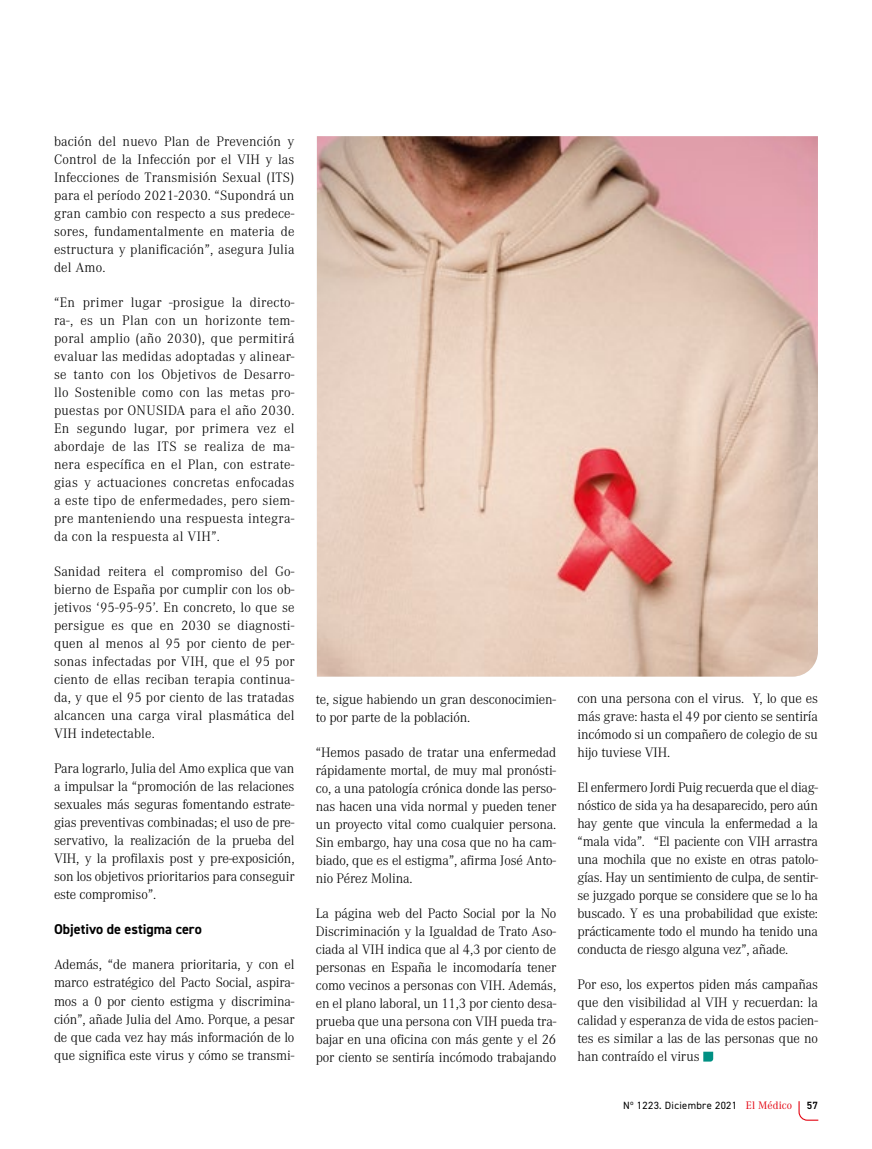
<style>
.page{position:relative;width:872px;height:1149px;background:#fff}
.page>*{position:absolute;margin:0;border:0;box-sizing:border-box;transform-origin:0 0}
.t1{font:300 14.25px/18px "Corporate A Pro";letter-spacing:-.01em;color:#000;text-align:justify}
.t2{font:700 14.25px "DIN2014";color:#000}
.t3{font:10.5px "DIN2014";letter-spacing:.03em;color:#000}
.t4{font:600 10.5px "DIN2014";color:#000}
.s1{font-family:"Corporate A";font-size:11.25px;color:#e30613}
</style>
<div class="page">
<svg style="left:798px;top:1101px;width:21px;height:19px"></svg>
<svg style="left:703px;top:1051px;width:10px;height:10px"></svg>
<img style="left:317px;top:136px;width:501px;height:540px">
<p class="t1" style="left:54px;top:131px;width:242px">bación del nuevo Plan de Prevención y Control de la Infección por el VIH y las Infecciones de Transmisión Sexual (ITS) para el período 2021-2030. “Supondrá un gran cambio con respecto a sus predece&shy;sores, fundamentalmente en materia de estructura y planificación”, asegura Julia del Amo.</p>
<p class="t1" style="left:54px;top:292px;width:242px">“En primer lugar -prosigue la directo&shy;ra-, es un Plan con un horizonte tem&shy;poral amplio (año 2030), que permitirá evaluar las medidas adoptadas y alinear&shy;se tanto con los Objetivos de Desarro&shy;llo Sostenible como con las metas pro&shy;puestas por ONUSIDA para el año 2030.<br>En segundo lugar, por primera vez el abordaje de las ITS se realiza de ma&shy;nera específica en el Plan, con estrate&shy;gias y actuaciones concretas enfocadas a este tipo de enfermedades, pero siem&shy;pre manteniendo una respuesta integra&shy;da con la respuesta al VIH”.</p>
<p class="t1" style="left:54px;top:561px;width:242px">Sanidad reitera el compromiso del Go&shy;bierno de España por cumplir con los ob&shy;jetivos ‘95-95-95’. En concreto, lo que se persigue es que en 2030 se diagnosti&shy;quen al menos al 95 por ciento de per&shy;sonas infectadas por VIH, que el 95 por ciento de ellas reciban terapia continua&shy;da, y que el 95 por ciento de las tratadas alcancen una carga viral plasmática del VIH indetectable.</p>
<p class="t1" style="left:54px;top:758px;width:242px">Para lograrlo, Julia del Amo explica que van a impulsar la “promoción de las relaciones sexuales más seguras fomentando estrate&shy;gias preventivas combinadas; el uso de pre&shy;servativo, la realización de la prueba del VIH, y la profilaxis post y pre-exposición, son los objetivos prioritarios para conseguir este compromiso”.</p>
<p class="t2" style="left:54px;top:919px;width:149px">Objetivo de estigma cero</p>
<p class="t1" style="left:54px;top:954px;width:242px">Además, “de manera prioritaria, y con el marco estratégico del Pacto Social, aspira&shy;mos a 0 por ciento estigma y discrimina&shy;ción”, añade Julia del Amo. Porque, a pesar de que cada vez hay más información de lo que significa este virus y cómo se transmi-</p>
<p class="t1" style="left:316px;top:689px;width:242px">te, sigue habiendo un gran desconocimien&shy;to por parte de la población.</p>
<p class="t1" style="left:316px;top:742px;width:242px">“Hemos pasado de tratar una enfermedad rápidamente mortal, de muy mal pronósti&shy;co, a una patología crónica donde las perso&shy;nas hacen una vida normal y pueden tener un proyecto vital como cualquier persona.<br>Sin embargo, hay una cosa que no ha cam&shy;biado, que es el estigma”, afirma José Anto&shy;nio Pérez Molina.</p>
<p class="t1" style="left:316px;top:903px;width:242px">La página web del Pacto Social por la No Discriminación y la Igualdad de Trato Aso&shy;ciada al VIH indica que al 4,3 por ciento de personas en España le incomodaría tener como vecinos a personas con VIH. Además, en el plano laboral, un 11,3 por ciento desa&shy;prueba que una persona con VIH pueda tra&shy;bajar en una oficina con más gente y el 26 por ciento se sentiría incómodo trabajando</p>
<p class="t1" style="left:577px;top:688px;width:242px">con una persona con el virus. Y, lo que es más grave: hasta el 49 por ciento se sentiría incómodo si un compañero de colegio de su hijo tuviese VIH.</p>
<p class="t1" style="left:577px;top:777px;width:242px">El enfermero Jordi Puig recuerda que el diag&shy;nóstico de sida ya ha desaparecido, pero aún hay gente que vincula la enfermedad a la “mala vida”. “El paciente con VIH arrastra una mochila que no existe en otras patolo&shy;gías. Hay un sentimiento de culpa, de sentir&shy;se juzgado porque se considere que se lo ha buscado. Y es una probabilidad que existe: prácticamente todo el mundo ha tenido una conducta de riesgo alguna vez”, añade.</p>
<p class="t1" style="left:577px;top:974px;width:242px">Por eso, los expertos piden más campañas que den visibilidad al VIH y recuerdan: la calidad y esperanza de vida de estos pacien&shy;tes es similar a las de las personas que no han contraído el virus</p>
<p class="t3" style="left:623px;top:1098px;width:171px">Nº 1223. Diciembre 2021 <span class="s1">El Médico</span></p>
<p class="t4" style="left:806px;top:1098px;width:13px">57</p>
</div>
